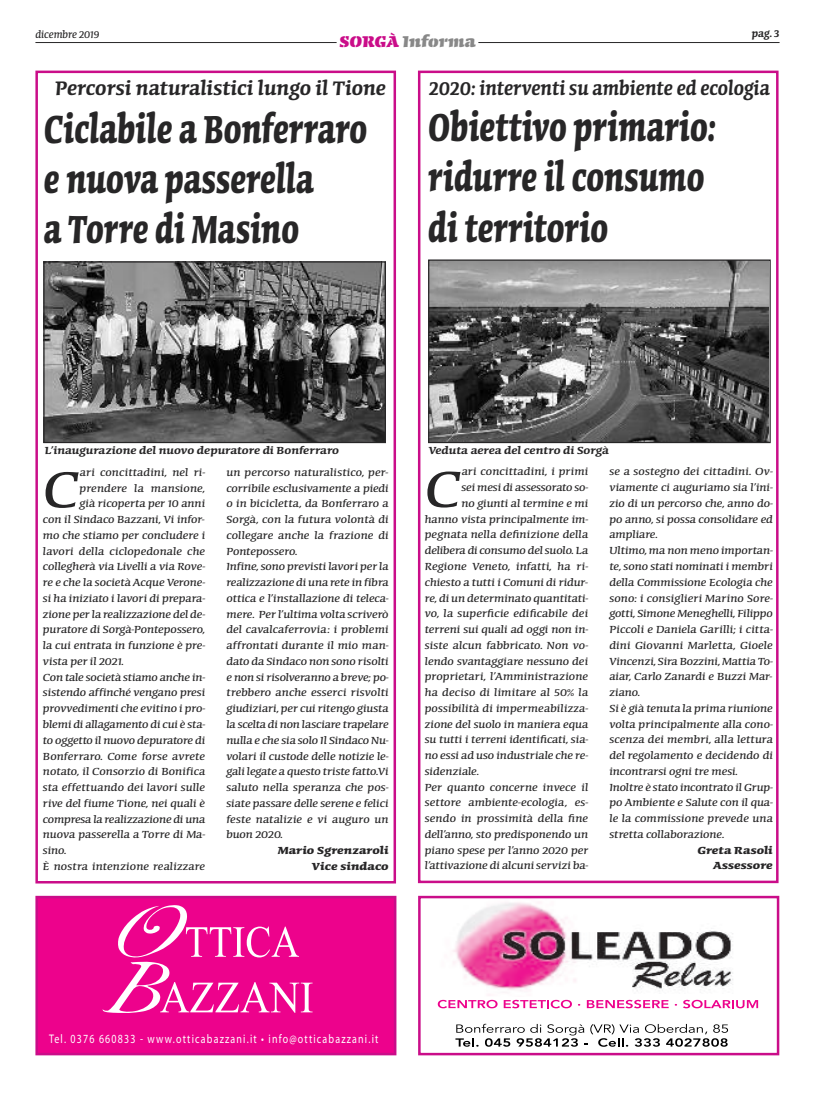
<style>
.page{position:relative;width:815px;height:1099px;background:#fff}
.page>*{position:absolute;margin:0;border:0;box-sizing:border-box;transform-origin:0 0}
.t1{font:65px "Conga Brava Std";color:#272627;scale:1.15 1}
.t2{font:700 50px/50px "Conga Brava Std";color:#272627;scale:.72 1}
.t3{font:600 25px "Conga Brava Std";color:#272627;scale:.9 1}
.t4{font:600 25px "Conga Brava Std";color:#272627}
.t5{font:900 20px "Conga Brava Stencil Std";letter-spacing:-.005em;color:#888}
.t6{font:13.12px/15.8px "Conga Brava Std";color:#272627;scale:1.15 1}
.t7{font:600 13.12px "Conga Brava Std";color:#272627;scale:1.15 1}
.t8{font:700 13.12px/15.8px "Conga Brava Std";color:#272627;text-align:right;scale:1.15 1}
.t9{font:13.12px "Conga Brava Std";color:#272627}
.t10{font:600 13.12px "Conga Brava Std";color:#272627}
.t11{font:700 12.5px "PT Sans Caption";letter-spacing:.12em;color:#fff;scale:.8 1}
.s1{color:#ca0d89}
</style>
<div class="page">
<hr style="left:35px;top:42px;width:302px;height:1px;background:#272627">
<hr style="left:478px;top:42px;width:302px;height:1px;background:#272627">
<div style="left:38px;top:898px;width:356px;height:154px;background:#ed028c"></div>
<svg style="left:102px;top:905px;width:211px;height:108px"></svg>
<div style="left:35px;top:895px;width:361px;height:160px;border:2px solid #ca0d89"></div>
<img style="left:422px;top:898px;width:351px;height:98px">
<svg style="left:438px;top:999px;width:60px;height:9px"></svg>
<svg style="left:504px;top:999px;width:68px;height:9px"></svg>
<svg style="left:587px;top:999px;width:82px;height:9px"></svg>
<svg style="left:683px;top:999px;width:75px;height:9px"></svg>
<svg style="left:455px;top:1023px;width:273px;height:23px"></svg>
<div style="left:418px;top:895px;width:361px;height:160px;border:2px solid #ca0d89"></div>
<div style="left:35px;top:71px;width:361px;height:812px;border:2px solid #ca0d89"></div>
<div style="left:418px;top:71px;width:361px;height:812px;border:2px solid #ca0d89"></div>
<img style="left:45px;top:263px;width:339px;height:178px">
<div style="left:43px;top:261px;width:343px;height:182px;border:1px solid #272627"></div>
<img style="left:430px;top:261px;width:339px;height:180px">
<div style="left:428px;top:259px;width:343px;height:184px;border:1px solid #272627"></div>
<p class="t9" style="left:35px;top:25px;width:66px">dicembre 2019</p>
<p class="t10" style="left:752px;top:28px;width:29px">pag. 3</p>
<h3 class="t5" style="left:339px;top:34px;width:138px"><span class="s1">SORGÀ</span> Informa</h3>
<h3 class="t4" style="left:55px;top:80px;width:332px">Percorsi naturalistici lungo il Tione</h3>
<h3 class="t3" style="left:429px;top:80px;width:380px">2020: interventi su ambiente ed ecologia</h3>
<h2 class="t2" style="left:44px;top:107px;width:451px">Ciclabile a Bonferraro e nuova passerella<br>a Torre di Masino</h2>
<h2 class="t2" style="left:428px;top:106px;width:401px">Obiettivo primario: ridurre il consumo di territorio</h2>
<p class="t7" style="left:45px;top:446px;width:257px">L’inaugurazione del nuovo depuratore di Bonferraro</p>
<p class="t7" style="left:429px;top:446px;width:158px">Veduta aerea del centro di Sorgà</p>
<h1 class="t1" style="left:43px;top:447px;width:33px">C</h1>
<p class="t6" style="left:80px;top:463px;width:110px">ari concittadini, nel ri-</p>
<p class="t6" style="left:80px;top:479px;width:111px">prendere la mansione,</p>
<p class="t6" style="left:80px;top:495px;width:111px">già ricoperta per 10 anni</p>
<p class="t6" style="left:43px;top:510px;width:142px">con il Sindaco Bazzani, Vi infor-</p>
<p class="t6" style="left:43px;top:526px;width:143px">mo che stiamo per concludere i</p>
<p class="t6" style="left:43px;top:542px;width:143px">lavori della ciclopedonale che</p>
<p class="t6" style="left:43px;top:558px;width:142px">collegherà via Livelli a via Rove-</p>
<p class="t6" style="left:43px;top:573px;width:142px">reechela società Acque Verone-</p>
<p class="t6" style="left:43px;top:589px;width:142px">si ha iniziato i lavori di prepara-</p>
<p class="t6" style="left:43px;top:605px;width:142px">zione perla realizzazione del de-</p>
<p class="t6" style="left:43px;top:621px;width:143px">puratore di Sorgà-Pontepossero,</p>
<p class="t6" style="left:43px;top:636px;width:142px">la cui entrata in funzione è pre-</p>
<p class="t6" style="left:43px;top:652px;width:72px">vista per il 2021.</p>
<p class="t6" style="left:43px;top:668px;width:142px">Con talesocietà stiamo anchein-</p>
<p class="t6" style="left:43px;top:684px;width:143px">sistendo affinché vengano presi</p>
<p class="t6" style="left:43px;top:699px;width:142px">provvedimenticheevitino i pro-</p>
<p class="t6" style="left:43px;top:715px;width:142px">blemi di allagamento dicuièsta-</p>
<p class="t6" style="left:43px;top:731px;width:143px">to oggetto il nuovo depuratore di</p>
<p class="t6" style="left:43px;top:747px;width:143px">Bonferraro. Come forse avrete</p>
<p class="t6" style="left:43px;top:762px;width:143px">notato, il Consorzio di Bonifica</p>
<p class="t6" style="left:43px;top:778px;width:143px">sta effettuando dei lavori sulle</p>
<p class="t6" style="left:43px;top:794px;width:143px">rive del fiume Tione, nei quali è</p>
<p class="t6" style="left:43px;top:810px;width:143px">compresa la realizzazione di una</p>
<p class="t6" style="left:43px;top:825px;width:142px">nuova passerella a Torre di Ma-</p>
<p class="t6" style="left:43px;top:841px;width:22px">sino.</p>
<p class="t6" style="left:43px;top:857px;width:143px">È nostra intenzione realizzare</p>
<p class="t6" style="left:226px;top:463px;width:143px">un percorso naturalistico, per&shy;corribile esclusivamente a piedi o in bicicletta, da Bonferraro a<br>Sorgà, con la futura volontà di collegare anche la frazione di<br>Pontepossero.<br>Infine,sono previsti lavori perla realizzazione di una retein fibra ottica e l’installazione di teleca&shy;mere. Perl’ultima volta scriverò del cavalcaferrovia: i problemi affrontati durante il mio man&shy;dato da Sindaco non sono risolti e non sirisolveranno a breve; po&shy;trebbero anche esserci risvolti giudiziari, percuiritengo giusta la scelta di non lasciaretrapelare nulla echesia solo Il SindacoNu&shy;volari il custode delle notizie le&shy;gali legate a questo tristefatto.Vi saluto nella speranza che pos&shy;siate passare dellesereneefelici feste natalizie e vi auguro un buon 2020.</p>
<p class="t8" style="left:278px;top:843px;width:98px">Mario Sgrenzaroli<br>Vice sindaco</p>
<h1 class="t1" style="left:425px;top:446px;width:33px">C</h1>
<p class="t6" style="left:462px;top:463px;width:112px">ari concittadini, i primi</p>
<p class="t6" style="left:462px;top:479px;width:111px">seimesi di assessorato so-</p>
<p class="t6" style="left:462px;top:494px;width:112px">no giunti al termine e mi</p>
<p class="t6" style="left:425px;top:510px;width:143px">hanno vista principalmente im-</p>
<p class="t6" style="left:425px;top:526px;width:144px">pegnata nella definizione della</p>
<p class="t6" style="left:425px;top:542px;width:144px">delibera diconsumo delsuolo. La</p>
<p class="t6" style="left:425px;top:557px;width:143px">Regione Veneto, infatti, ha ri-</p>
<p class="t6" style="left:425px;top:573px;width:143px">chiesto a tutti i Comuni diridur-</p>
<p class="t6" style="left:425px;top:589px;width:143px">re, di un determinato quantitati-</p>
<p class="t6" style="left:425px;top:605px;width:144px">vo, la superficie edificabile dei</p>
<p class="t6" style="left:425px;top:620px;width:143px">terreni sui quali ad oggi non in-</p>
<p class="t6" style="left:425px;top:636px;width:143px">siste alcun fabbricato. Non vo-</p>
<p class="t6" style="left:425px;top:652px;width:144px">lendo svantaggiare nessuno dei</p>
<p class="t6" style="left:425px;top:668px;width:144px">proprietari, l’Amministrazione</p>
<p class="t6" style="left:425px;top:683px;width:144px">ha deciso di limitare al 50% la</p>
<p class="t6" style="left:425px;top:699px;width:143px">possibilità di impermeabilizza-</p>
<p class="t6" style="left:425px;top:715px;width:144px">zione del suolo in maniera equa</p>
<p class="t6" style="left:425px;top:731px;width:143px">su tutti i terreni identificati, sia-</p>
<p class="t6" style="left:425px;top:746px;width:143px">no essi ad uso industrialechere-</p>
<p class="t6" style="left:425px;top:762px;width:49px">sidenziale.</p>
<p class="t6" style="left:425px;top:778px;width:144px">Per quanto concerne invece il</p>
<p class="t6" style="left:425px;top:794px;width:143px">settore ambiente-ecologia, es-</p>
<p class="t6" style="left:425px;top:809px;width:144px">sendo in prossimità della fine</p>
<p class="t6" style="left:425px;top:825px;width:144px">dell’anno, sto predisponendo un</p>
<p class="t6" style="left:425px;top:841px;width:144px">piano spese per l’anno 2020 per</p>
<p class="t6" style="left:425px;top:857px;width:143px">l’attivazione di alcuniservizi ba-</p>
<p class="t6" style="left:609px;top:463px;width:144px">se a sostegno dei cittadini. Ov&shy;viamente ci auguriamo sia l’ini&shy;zio di un percorso che, anno do&shy;po anno, si possa consolidare ed ampliare.<br>Ultimo,ma nonmeno importan&shy;te,sono stati nominati imembri della Commissione Ecologia che sono: i consiglieri Marino Sore&shy;gotti, SimoneMeneghelli, Filippo<br>Piccoli e Daniela Garilli; i citta&shy;dini Giovanni Marletta, Gioele<br>Vincenzi, Sira Bozzini,Mattia To&shy;aiar, Carlo Zanardi e Buzzi Mar&shy;ziano.<br>Siègià tenuta la prima riunione volta principalmente alla cono&shy;scenza dei membri, alla lettura del regolamento e decidendo di incontrarsi ogni tre mesi.<br>Inoltreèstato incontrato ilGrup&shy;po Ambiente e Salute con il qua&shy;le la commissione prevede una stretta collaborazione.</p>
<p class="t8" style="left:697px;top:843px;width:67px">Greta Rasoli<br>Assessore</p>
<p class="t11" style="left:49px;top:1034px;width:413px">Tel. 0376 660833 - www.otticabazzani.it • info@otticabazzani.it</p>
</div>
